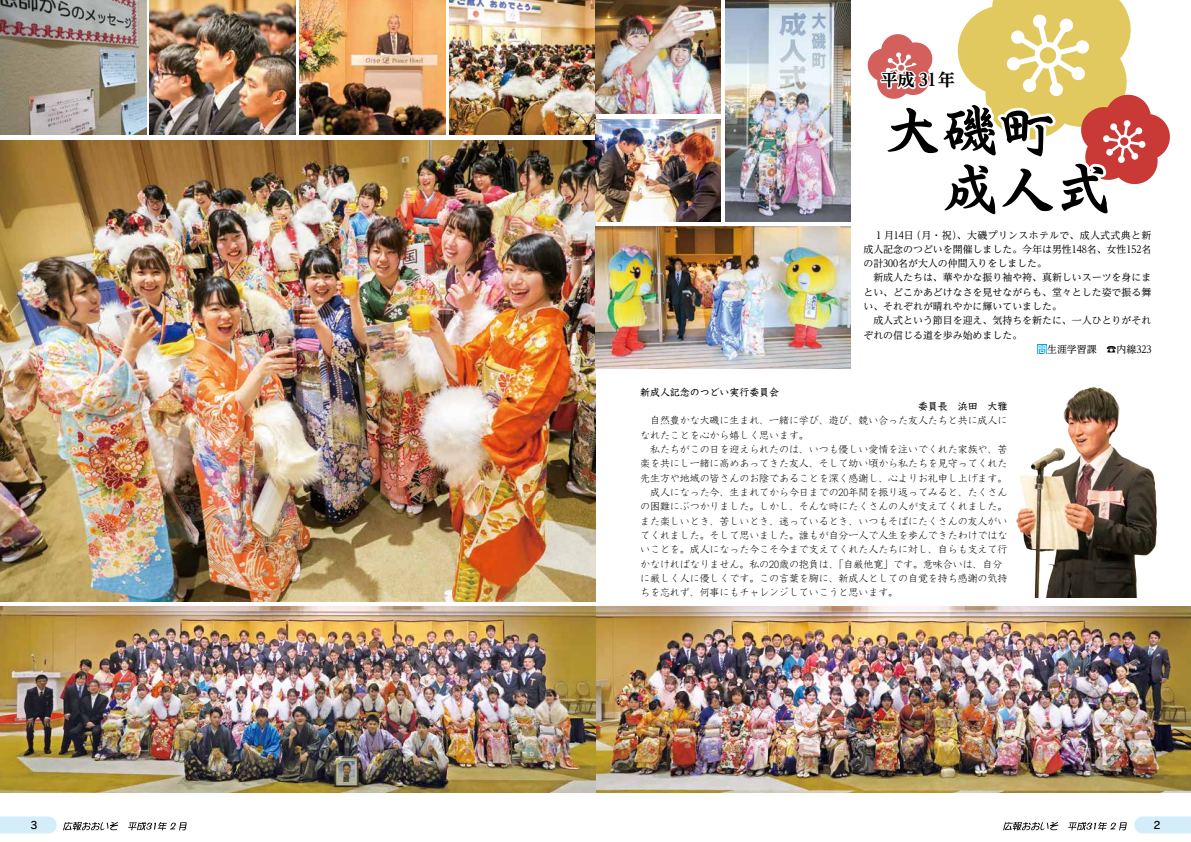
<style>
.page{position:relative;width:1191px;height:842px;background:#fff}
.page>*{position:absolute;margin:0;border:0;box-sizing:border-box;transform-origin:0 0}
.t1{font:700 56.7px/58.1px "Ro Hagoromo Std";color:#000}
.t2{font:700 expanded 17px "UD Reimin Pro";color:#000}
.t3{font:10.3px "Rodin CID DB";color:#000}
.t4{font:300 9.9px/14.3px "Kyoka ICA Pro";color:#000}
.t5{font:9.9px "UD Reimin Pro";color:#000}
.t6{font:9.9px "UD Reimin Pro";letter-spacing:.035em;color:#000}
.t7{font:500 9.9px "Kyoka ICA Pro";color:#000}
.s1{font-family:"UD Shin Go Pro";font-weight:500;font-size:9.6px;color:#fff}
</style>
<div class="page">
<svg style="left:1134px;top:816px;width:57px;height:17px"></svg>
<svg style="left:1003px;top:822px;width:55px;height:8px"></svg>
<svg style="left:1068px;top:822px;width:58px;height:8px"></svg>
<img style="left:596px;top:607px;width:595px;height:185px">
<div style="left:1037px;top:344px;width:10px;height:10px;background:#00a0e9"></div>
<svg style="left:867px;top:0;width:303px;height:185px"></svg>
<img style="left:1016px;top:387px;width:141px;height:210px">
<img style="left:726px;top:0;width:124px;height:221px">
<img style="left:596px;top:0;width:124px;height:113px">
<img style="left:596px;top:227px;width:254px;height:142px">
<img style="left:596px;top:119px;width:124px;height:102px">
<img style="left:0;top:0;width:595px;height:834px">
<svg style="left:0;top:816px;width:57px;height:17px"></svg>
<svg style="left:63px;top:822px;width:55px;height:8px"></svg>
<svg style="left:128px;top:822px;width:59px;height:8px"></svg>
<img style="left:595px;top:607px;width:1px;height:185px">
<img style="left:300px;top:0;width:146px;height:135px">
<img style="left:150px;top:0;width:146px;height:135px">
<img style="left:0;top:0;width:146px;height:135px">
<img style="left:595px;top:0;width:1px;height:113px">
<img style="left:595px;top:227px;width:1px;height:142px">
<img style="left:595px;top:119px;width:1px;height:102px">
<p class="t3" style="left:30px;top:818px;width:9px">3</p>
<h2 class="t2" style="left:881px;top:66px;width:75px">平成 31年</h2>
<h1 class="t1" style="left:884px;top:101px;width:228px">大磯町　成人式</h1>
<p class="t7" style="left:640px;top:384px;width:140px">新成人記念のつどい実行委員会</p>
<p class="t6" style="left:911px;top:227px;width:241px">（月・祝）、大磯プリンスホテルで、成人式式典と新</p>
<p class="t5" style="left:863px;top:227px;width:52px">　１月14日</p>
<p class="t5" style="left:863px;top:241px;width:289px">成人記念のつどいを開催しました。今年は男性148名、女性152名</p>
<p class="t5" style="left:863px;top:255px;width:185px">の計300名が大人の仲間入りをしました。</p>
<p class="t5" style="left:863px;top:270px;width:289px">　新成人たちは、華やかな振り袖や袴、真新しいスーツを身にま</p>
<p class="t5" style="left:863px;top:284px;width:289px">とい、どこかあどけなさを見せながらも、堂々とした姿で振る舞</p>
<p class="t5" style="left:863px;top:298px;width:200px">い、それぞれが晴れやかに輝いていました。</p>
<p class="t5" style="left:863px;top:313px;width:289px">　成人式という節目を迎え、気持ちを新たに、一人ひとりがそれ</p>
<p class="t5" style="left:863px;top:327px;width:160px">ぞれの信じる道を歩み始めました。</p>
<p class="t5" style="left:1037px;top:341px;width:115px"><span class="s1">問</span>生涯学習課　☎内線323</p>
<p class="t7" style="left:918px;top:398px;width:91px">委員長　浜田　大雅</p>
<p class="t4" style="left:640px;top:412px;width:369px">　自然豊かな大磯に生まれ、一緒に学び、遊び、競い合った友人たちと共に成人になれたことを心から嬉しく思います。<br>　私たちがこの日を迎えられたのは、いつも優しい愛情を注いでくれた家族や、苦楽を共にし一緒に高めあってきた友人、そして幼い頃から私たちを見守ってくれた先生方や地域の皆さんのお陰であることを深く感謝し、心よりお礼申し上げます。　成人になった今、生まれてから今日までの20年間を振り返ってみると、たくさんの困難にぶつかりました。しかし、そんな時にたくさんの人が支えてくれました。また楽しいとき、苦しいとき、迷っているとき、いつもそばにたくさんの友人がいてくれました。そして思いました。誰もが自分一人で人生を歩んできたわけではないことを。成人になった今こそ今まで支えてくれた人たちに対し、自らも支えて行かなければなりません。私の20歳の抱負は、「自厳他寛」です。意味合いは、自分に厳しく人に優しくです。この言葉を胸に、新成人としての自覚を持ち感謝の気持ちを忘れず、何事にもチャレンジしていこうと思います。</p>
<p class="t3" style="left:1153px;top:818px;width:9px">2</p>
</div>
